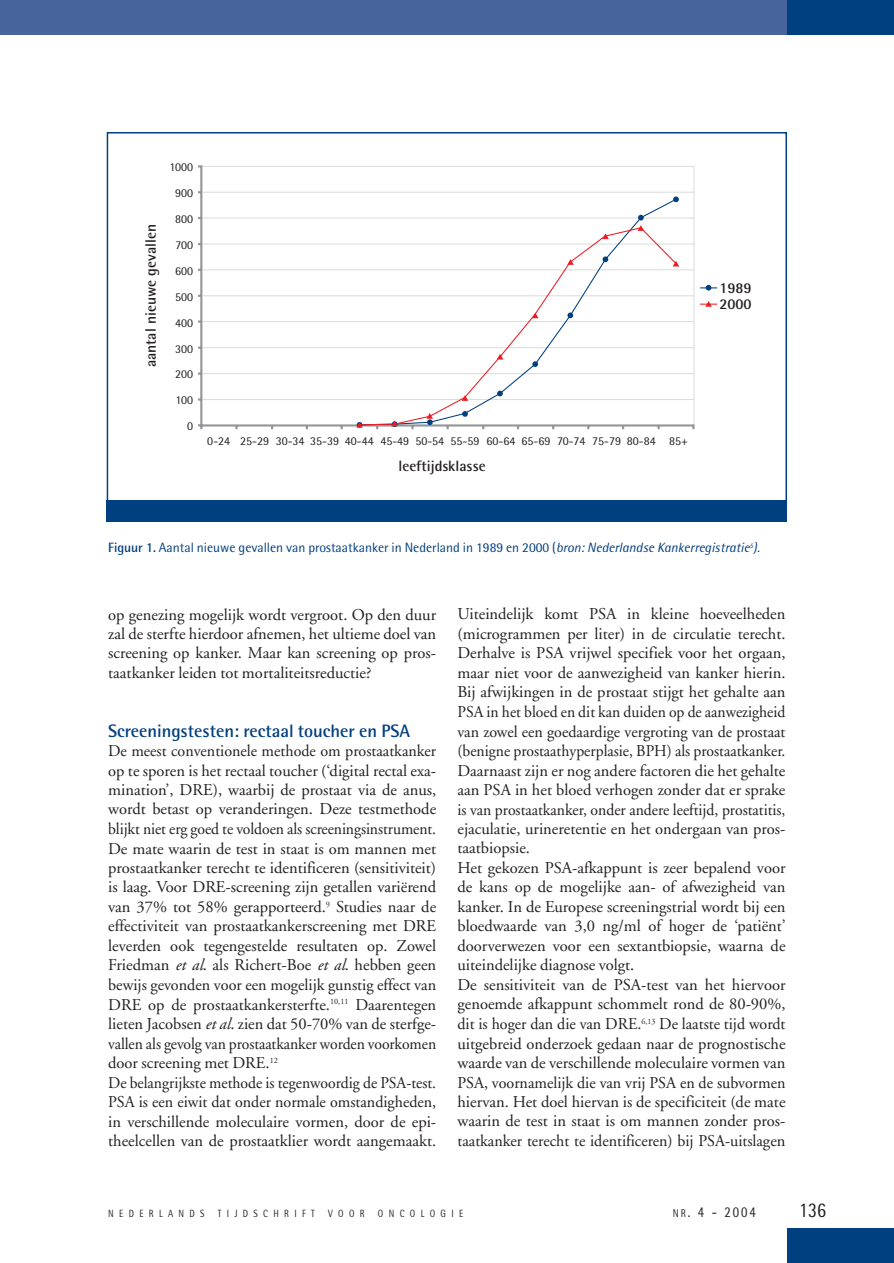
<style>
.page{position:relative;width:894px;height:1263px;background:#fff}
.page>*{position:absolute;margin:0;border:0;box-sizing:border-box;transform-origin:0 0}
.t1{font:21px "Rotis Semi Sans";color:#231f20;scale:.85 1}
.t2{font:700 18px "Rotis Semi Sans";color:#003f80}
.t3{font:16.5px/19.5px "Adobe Garamond";color:#231f20}
.t4{font:700 15px/15.9px "Rotis Semi Sans";color:#231f20}
.t5{font:15px "Rotis Semi Sans";color:#231f20;scale:.85 1}
.t6{font:13.5px "Rotis Semi Sans";color:#003f80}
.t7{font:12px/25.8px "Rotis Semi Sans";color:#231f20;text-align:right}
.t8{font:10.5px "Rotis Semi Sans";letter-spacing:.6em;color:#231f20;scale:.85 1}
.s1{font-weight:700}
.s2{font-style:italic}
.s3{font-size:11.25px}
</style>
<div class="page">
<div style="left:787px;top:1229px;width:107px;height:34px;background:#003f80"></div>
<div style="left:0;top:0;width:893px;height:34px;background:#48649c"></div>
<div style="left:787px;top:0;width:107px;height:34px;background:#003f80"></div>
<svg style="left:198px;top:165px;width:497px;height:265px"></svg>
<svg style="left:673px;top:196px;width:6px;height:6px"></svg>
<svg style="left:358px;top:198px;width:319px;height:29px"></svg>
<svg style="left:700px;top:285px;width:17px;height:6px"></svg>
<svg style="left:356px;top:422px;width:7px;height:6px"></svg>
<svg style="left:638px;top:215px;width:6px;height:12px"></svg>
<svg style="left:700px;top:301px;width:17px;height:6px"></svg>
<svg style="left:358px;top:227px;width:320px;height:199px"></svg>
<div style="left:107px;top:501px;width:680px;height:21px;background:#003f80"></div>
<p class="t4" style="left:144px;top:367px;width:144px;rotate:-90deg">aantal nieuwe gevallen</p>
<p class="t7" style="left:170px;top:156px;width:25px">1000<br>900<br>800<br>700<br>600<br>500<br>400<br>300<br>200<br>100<br>0</p>
<p class="t7" style="left:207px;top:430px;width:63px">0-24 25-29</p>
<p class="t7" style="left:276px;top:430px;width:414px">30-34 35-39 40-44 45-49 50-54 55-59 60-64 65-69 70-74 75-79 80-84 85+</p>
<p class="t4" style="left:398px;top:460px;width:89px">leeftijdsklasse</p>
<p class="t4" style="left:719px;top:282px;width:34px">1989<br>2000</p>
<p class="t6" style="left:108px;top:543px;width:653px"><span class="s1">Figuur 1.</span> Aantal nieuwe gevallen van prostaatkanker in Nederland in 1989 en 2000 (<span class="s2">bron: Nederlandse Kankerregistratie</span><sup>5</sup><span class="s2">).</span></p>
<p class="t3" style="left:108px;top:606px;width:330px;text-align:justify">op genezing mogelijk wordt vergroot. Op den duur zal de sterfte hierdoor afnemen, het ultieme doel van screening op kanker. Maar kan screening op pros&shy;taatkanker leiden tot mortaliteitsreductie?</p>
<p class="t2" style="left:108px;top:724px;width:303px">Screeningstesten: rectaal toucher en PSA</p>
<p class="t3" style="left:108px;top:743px;width:330px">De meest conventionele methode om prostaatkanker op te sporen is het rectaal toucher (‘digital rectal exa&shy;mination’, DRE), waarbij de prostaat via de anus, wordt betast op veranderingen. Deze testmethode blijkt niet erg goed te voldoen als screeningsinstrument.<br>De mate waarin de test in staat is om mannen met prostaatkanker terecht te identificeren (sensitiviteit) is laag. Voor DRE-screening zijn getallen variërend van 37% tot 58% gerapporteerd.<sup>9</sup> Studies naar de effectiviteit van prostaatkankerscreening met DRE leverden ook tegengestelde resultaten op. Zowel Friedman <span class="s2">et al</span>. als Richert-Boe <span class="s2">et al</span>. hebben geen bewijs gevonden voor een mogelijk gunstig effect van DRE op de prostaatkankersterfte.<sup>10,11</sup> Daarentegen lieten Jacobsen <span class="s2">et al</span>. zien dat 50-70% van de sterfge&shy;vallen als gevolg van prostaatkanker worden voorkomen door screening met DRE.<sup>12<br></sup>De belangrijkste methode is tegenwoordig de PSA-test.<br>PSA is een eiwit dat onder normale omstandigheden, in verschillende moleculaire vormen, door de epi&shy;theelcellen van de prostaatklier wordt aangemaakt.</p>
<p class="t3" style="left:457px;top:606px;width:330px">Uiteindelijk komt PSA in kleine hoeveelheden (microgrammen per liter) in de circulatie terecht.<br>Derhalve is PSA vrijwel specifiek voor het orgaan, maar niet voor de aanwezigheid van kanker hierin.<br>Bij afwijkingen in de prostaat stijgt het gehalte aan PSA in het bloed en dit kan duiden op de aanwezigheid van zowel een goedaardige vergroting van de prostaat (benigne prostaathyperplasie, BPH) als prostaatkanker.<br>Daarnaast zijn er nog andere factoren die het gehalte aan PSA in het bloed verhogen zonder dat er sprake is van prostaatkanker, onder andere leeftijd, prostatitis, ejaculatie, urineretentie en het ondergaan van pros&shy;taatbiopsie.<br>Het gekozen PSA-afkappunt is zeer bepalend voor de kans op de mogelijke aan- of afwezigheid van kanker. In de Europese screeningstrial wordt bij een bloedwaarde van 3,0 ng/ml of hoger de ‘patiënt’ doorverwezen voor een sextantbiopsie, waarna de uiteindelijke diagnose volgt.<br>De sensitiviteit van de PSA-test van het hiervoor genoemde afkappunt schommelt rond de 80-90%, dit is hoger dan die van DRE.<sup>6,13</sup> De laatste tijd wordt uitgebreid onderzoek gedaan naar de prognostische waarde van de verschillende moleculaire vormen van PSA, voornamelijk die van vrij PSA en de subvormen hiervan. Het doel hiervan is de specificiteit (de mate waarin de test in staat is om mannen zonder pros&shy;taatkanker terecht te identificeren) bij PSA-uitslagen</p>
<p class="t8" style="left:108px;top:1210px;width:115px">NEDERLANDS</p>
<p class="t8" style="left:218px;top:1210px;width:116px">TIJDSCHRIFT</p>
<p class="t8" style="left:328px;top:1210px;width:44px">VOOR</p>
<p class="t8" style="left:378px;top:1210px;width:102px">ONCOLOGIE</p>
<p class="t5" style="left:673px;top:1207px;width:99px"><span class="s3">NR</span>. 4 - 2004</p>
<p class="t1" style="left:799px;top:1202px;width:33px">136</p>
</div>
